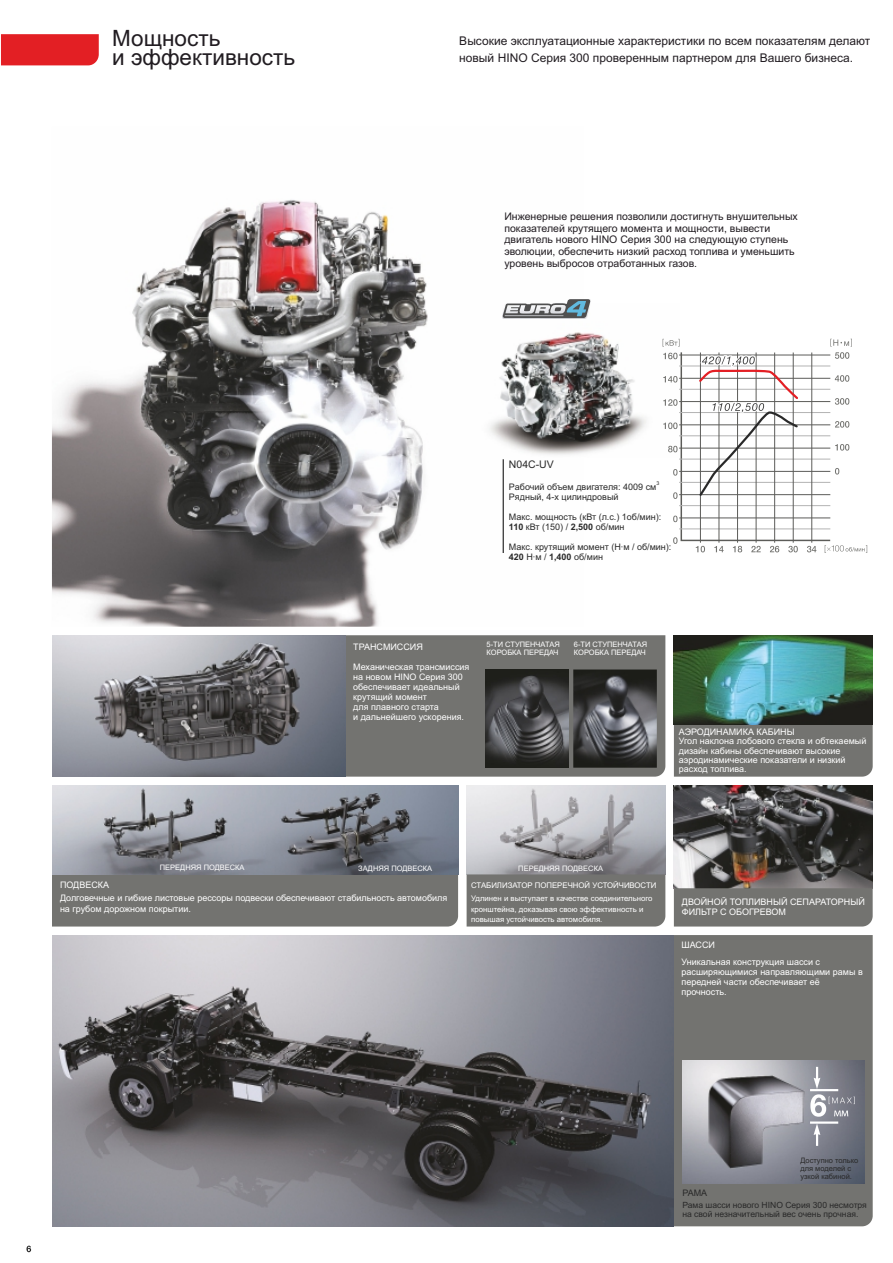
<style>
.page{position:relative;width:893px;height:1263px;background:#fff}
.page>*{position:absolute;margin:0;border:0;box-sizing:border-box;transform-origin:0 0}
.t1{font:22.5px/18.9px "Arial";color:#211c21}
.t2{font:12px/17.1px "Arial";color:#211c21}
.t3{font:10.5px/11.7px "Arial";color:#211c21}
.t4{font:10.5px "Arial";color:#292929}
.t5{font:9px/10.1px "Arial";color:#fff}
.t6{font:9px/10.1px "Arial";color:#292929}
.t7{font:8.55px/9.6px "Arial";color:#292929}
.t8{font:7.8px/13px "Arial";color:#fff}
.t9{font:7.5px/8.4px "Arial";color:#fff}
.t10{font:7.5px/8.4px "Arial";color:#292929}
.t11{font:5.25px "Arial";color:#292929}
.s1{font-weight:700}
</style>
<div class="page">
<img style="left:674px;top:785px;width:199px;height:103px">
<img style="left:467px;top:785px;width:198px;height:89px">
<div style="left:467px;top:874px;width:198px;height:52px;background:#737370"></div>
<div style="left:52px;top:874px;width:406px;height:52px;background:#737370"></div>
<div style="left:674px;top:935px;width:199px;height:291px;background:#737370"></div>
<div style="left:345px;top:635px;width:320px;height:142px;background:#737370"></div>
<div style="left:674px;top:724px;width:199px;height:53px;background:#737370"></div>
<img style="left:52px;top:785px;width:406px;height:89px">
<div style="left:674px;top:888px;width:199px;height:38px;background:#737370"></div>
<img style="left:52px;top:200px;width:451px;height:427px">
<div style="left:1px;top:34px;width:98px;height:31px;background:#e31f24"></div>
<img style="left:448px;top:304px;width:231px;height:154px">
<img style="left:674px;top:635px;width:199px;height:89px">
<img style="left:52px;top:635px;width:293px;height:142px">
<img style="left:573px;top:669px;width:84px;height:99px">
<img style="left:485px;top:669px;width:84px;height:99px">
<img style="left:52px;top:935px;width:622px;height:291px">
<img style="left:682px;top:1060px;width:182px;height:124px">
<hr style="left:810px;top:1121px;width:28px;height:3px;background:#fff">
<svg style="left:814px;top:1123px;width:6px;height:23px"></svg>
<hr style="left:503px;top:459px;width:1px;height:94px;background:#292929">
<svg style="left:503px;top:299px;width:87px;height:19px"></svg>
<svg style="left:26px;top:1246px;width:5px;height:6px"></svg>
<svg style="left:663px;top:339px;width:204px;height:214px"></svg>
<svg style="left:810px;top:1067px;width:45px;height:50px;background:#9697a0"></svg>
<h1 class="t1" style="left:112px;top:31px;width:184px">Мощность<br>и эффективность</h1>
<h2 class="t2" style="left:459px;top:33px;width:413px">Высокие эксплуатационные характеристики по всем показателям делают новый HINO Серия 300 проверенным партнером для Вашего бизнеса.</h2>
<p class="t3" style="left:504px;top:211px;width:295px">Инженерные решения позволили достигнуть внушительных показателей крутящего момента и мощности, вывести двигатель нового HINO Серия 300 на следующую ступень эволюции, обеспечить низкий расход топлива и уменьшить уровень выбросов отработанных газов.</p>
<p class="t4" style="left:509px;top:460px;width:46px">N04C-UV</p>
<p class="t11" style="left:656px;top:481px;width:4px">3</p>
<p class="t6" style="left:509px;top:483px;width:149px">Рабочий объем двигателя: 4009 см<br>Рядный, 4-х цилиндровый</p>
<p class="t6" style="left:509px;top:513px;width:154px">Макс. мощность (кВт (л.с.) 1об/мин):<br><span class="s1">110</span> кВт (150) / <span class="s1">2,500</span> об/мин</p>
<p class="t6" style="left:509px;top:543px;width:164px">Макс. крутящий момент (Н·м / об/мин):<br><span class="s1">420</span> Н·м / <span class="s1">1,400</span> об/мин</p>
<p class="t5" style="left:353px;top:642px;width:71px">ТРАНСМИССИЯ</p>
<p class="t5" style="left:353px;top:663px;width:118px">Механическая трансмиссия на новом HINO Серия 300 обеспечивает идеальный крутящий момент<br>для плавного старта<br>и дальнейшего ускорения.</p>
<p class="t9" style="left:487px;top:641px;width:75px">5-ТИ СТУПЕНЧАТАЯ<br>КОРОБКА ПЕРЕДАЧ</p>
<p class="t9" style="left:574px;top:641px;width:75px">6-ТИ СТУПЕНЧАТАЯ<br>КОРОБКА ПЕРЕДАЧ</p>
<p class="t5" style="left:679px;top:728px;width:189px;line-height:9.3px">АЭРОДИНАМИКА КАБИНЫ<br>Угол наклона лобового стекла и обтекаемый дизайн кабины обеспечивают высокие аэродинамические показатели и низкий расход топлива.</p>
<p class="t9" style="left:160px;top:864px;width:86px">ПЕРЕДНЯЯ ПОДВЕСКА</p>
<p class="t9" style="left:358px;top:865px;width:76px">ЗАДНЯЯ ПОДВЕСКА</p>
<p class="t5" style="left:60px;top:879px;width:389px;line-height:13.2px">ПОДВЕСКА<br>Долговечные и гибкие листовые рессоры подвески обеспечивают стабильность автомобиля</p>
<p class="t5" style="left:60px;top:904px;width:132px">на грубом дорожном покрытии.</p>
<p class="t9" style="left:518px;top:865px;width:86px">ПЕРЕДНЯЯ ПОДВЕСКА</p>
<p class="t8" style="left:471px;top:879px;width:187px">СТАБИЛИЗАТОР ПОПЕРЕЧНОЙ УСТОЙЧИВОСТИ<br>Удлинен и выступает в качестве соединительного</p>
<p class="t8" style="left:471px;top:904px;width:174px;line-height:10.8px">кронштейна, доказывая свою эффективность и повышая устойчивость автомобиля.</p>
<p class="t5" style="left:682px;top:898px;width:184px">ДВОЙНОЙ ТОПЛИВНЫЙ СЕПАРАТОРНЫЙ<br>ФИЛЬТР С ОБОГРЕВОМ</p>
<p class="t5" style="left:681px;top:937px;width:140px;line-height:17px">ШАССИ<br>Уникальная конструкция шасси с</p>
<p class="t5" style="left:681px;top:967px;width:183px">расширяющимися направляющими рамы в передней части обеспечивает её прочность.</p>
<p class="t10" style="left:800px;top:1156px;width:59px">Доступно только для моделей с узкой кабиной.</p>
<p class="t6" style="left:682px;top:1188px;width:26px">РАМА</p>
<p class="t7" style="left:682px;top:1200px;width:186px">Рама шасси нового HINO Серия 300 несмотря на свой незначительный вес очень прочная.</p>
</div>
